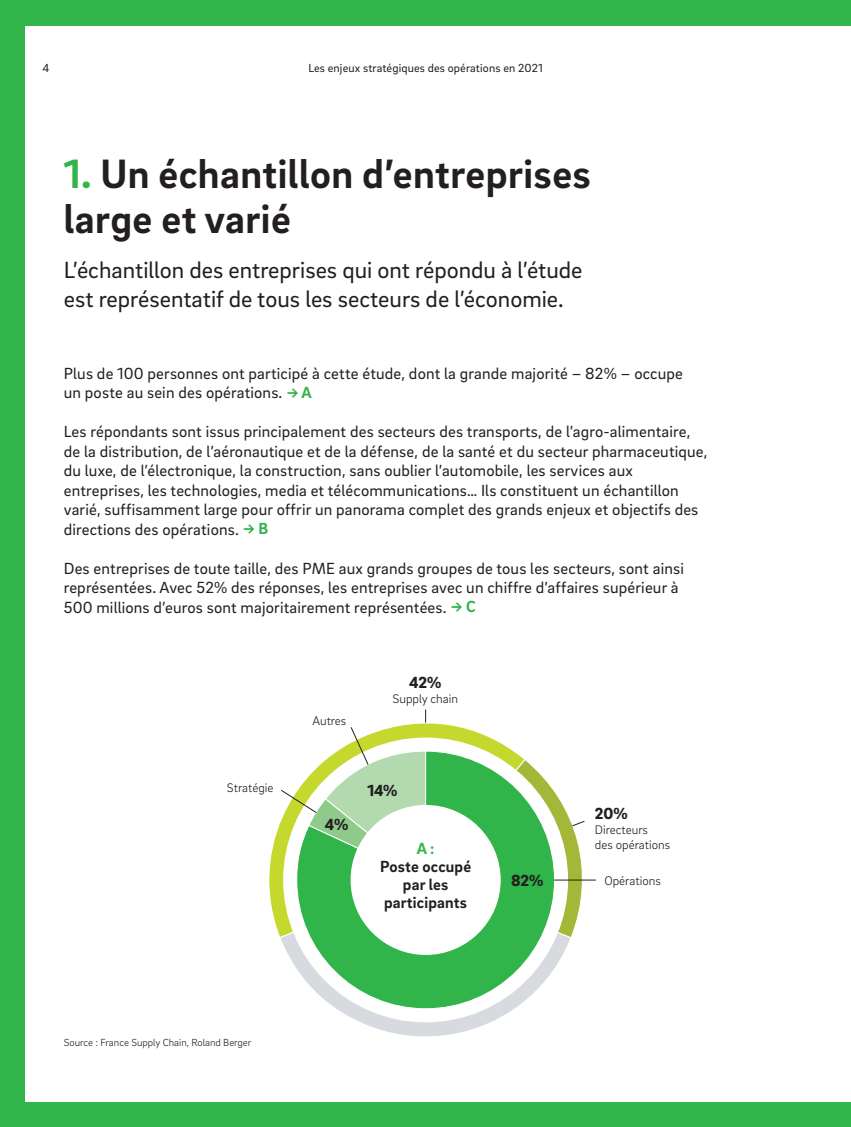
<style>
.page{position:relative;width:851px;height:1127px;background:#fff}
.page>*{position:absolute;margin:0;border:0;box-sizing:border-box;transform-origin:0 0}
.RB_FOC_Inside_Headli{font:700 42px/45px "Brix Sans";letter-spacing:.01em;color:#231f20}
.RB_FOC_Inside_Headli-2{font:24px/28.5px "Brix Sans";color:#231f20}
._10_5_light{font:16.5px/19.5px "Brix Sans";letter-spacing:.01em;color:#231f20}
.RB_FOC_Inside_Headli-3{font:700 16.5px/18px "Brix Sans";letter-spacing:.01em;color:#231f20;text-align:center}
.RB_FOC_Graphic_Numbe{font:900 16.5px "Brix Sans";color:#231f20}
.RB_FOC_Graphic_Text{font:900 16.5px "Brix Sans";color:#231f20}
.RB_FOC_Inside_Headli-4{font:700 16.5px "Brix Sans";color:#31b44a}
.RB_FOC_Graphic_Text-2{font:300 12.75px "Brix Sans";color:#231f20}
.t1{font:12px "Brix Sans";letter-spacing:.01em;color:#231f20}
.RB_FOC_Graphic_Sourc{font:300 10.5px "Brix Sans";color:#231f20}
.s1{color:#31b44a}
.s2{font-weight:700;color:#31b44a}
</style>
<div class="page">
<div style="left:0;top:0;width:850px;height:1127px;background:#31b44a"></div>
<div style="left:26px;top:26px;width:824px;height:1075px;background:#fff"></div>
<svg style="left:281px;top:939px;width:289px;height:98px"></svg>
<svg style="left:268px;top:824px;width:12px;height:112px"></svg>
<svg style="left:296px;top:939px;width:259px;height:70px"></svg>
<div style="left:350px;top:805px;width:150px;height:150px;background:#fff;border-radius:50%"></div>
<svg style="left:280px;top:709px;width:316px;height:230px"></svg>
<p class="t1" style="left:43px;top:61px;width:8px">4</p>
<p class="t1" style="left:308px;top:61px;width:236px">Les enjeux stratégiques des opérations en 2021</p>
<p class="RB_FOC_Inside_Headli" style="left:64px;top:149px;width:528px"><span class="s1">1.</span> Un échantillon d’entreprises large et varié</p>
<p class="RB_FOC_Inside_Headli-2" style="left:64px;top:255px;width:520px">L’échantillon des entreprises qui ont répondu à l’étude est représentatif de tous les secteurs de l’économie.</p>
<p class="_10_5_light" style="left:64px;top:363px;width:620px">Plus de 100 personnes ont participé à cette étude, dont la grande majorité – 82% – occupe un poste au sein des opérations. <span class="s2">→ A</span></p>
<p class="_10_5_light" style="left:64px;top:421px;width:645px">Les répondants sont issus principalement des secteurs des transports, de l’agro-alimentaire, de la distribution, de l’aéronautique et de la défense, de la santé et du secteur pharmaceutique, du luxe, de l’électronique, la construction, sans oublier l’automobile, les services aux entreprises, les technologies, media et télécommunications… Ils constituent un échantillon varié, suffisamment large pour offrir un panorama complet des grands enjeux et objectifs des directions des opérations. <span class="s2">→ B</span></p>
<p class="_10_5_light" style="left:64px;top:558px;width:621px">Des entreprises de toute taille, des PME aux grands groupes de tous les secteurs, sont ainsi représentées. Avec 52% des réponses, les entreprises avec un chiffre d’affaires supérieur à<br>500 millions d’euros sont majoritairement représentées. <span class="s2">→ C</span></p>
<p class="RB_FOC_Graphic_Text-2" style="left:227px;top:780px;width:48px">Stratégie</p>
<p class="RB_FOC_Graphic_Text-2" style="left:312px;top:712px;width:35px">Autres</p>
<p class="RB_FOC_Graphic_Text" style="left:409px;top:672px;width:34px">42%</p>
<p class="RB_FOC_Graphic_Text-2" style="left:392px;top:691px;width:67px">Supply chain</p>
<p class="RB_FOC_Graphic_Numbe" style="left:325px;top:814px;width:25px">4%</p>
<p class="RB_FOC_Graphic_Numbe" style="left:367px;top:780px;width:32px">14%</p>
<p class="RB_FOC_Graphic_Text" style="left:595px;top:803px;width:34px">20%</p>
<p class="RB_FOC_Graphic_Text-2" style="left:595px;top:822px;width:55px">Directeurs</p>
<p class="RB_FOC_Inside_Headli-4" style="left:417px;top:838px;width:19px">A :</p>
<p class="RB_FOC_Graphic_Text-2" style="left:595px;top:837px;width:77px">des opérations</p>
<p class="RB_FOC_Inside_Headli-3" style="left:380px;top:857px;width:93px">Poste occupé par les participants</p>
<p class="RB_FOC_Graphic_Numbe" style="left:511px;top:869px;width:34px">82%</p>
<p class="RB_FOC_Graphic_Text-2" style="left:604px;top:872px;width:58px">Opérations</p>
<p class="RB_FOC_Graphic_Sourc" style="left:64px;top:1036px;width:189px">Source : France Supply Chain, Roland Berger</p>
</div>
